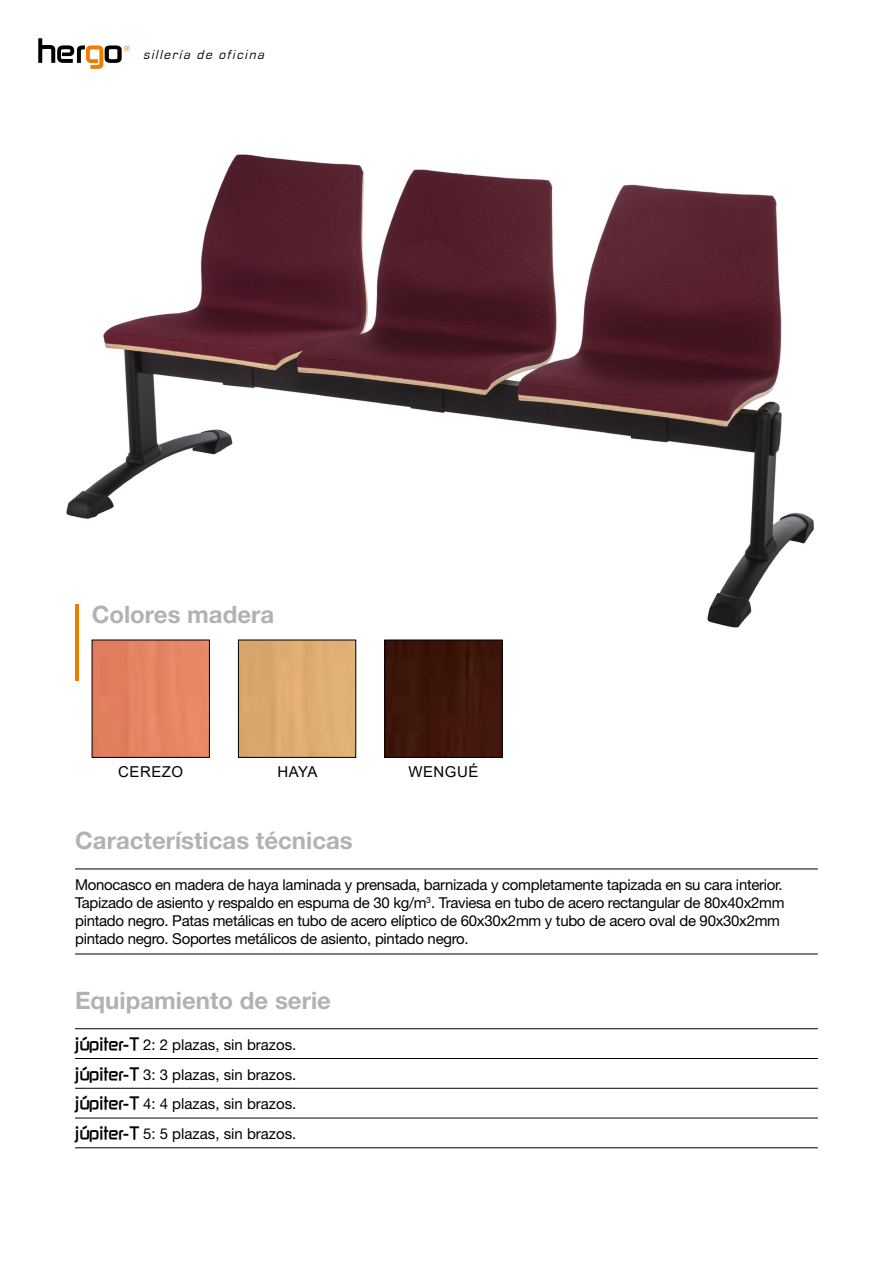
<style>
.page{position:relative;width:893px;height:1263px;background:#fff}
.page>*{position:absolute;margin:0;border:0;box-sizing:border-box;transform-origin:0 0}
.t1{font:700 24px "Helvetica Neue";color:#b3b2b2}
.t2{font:15px/18px "Helvetica Neue";letter-spacing:-.02em;color:#000}
.t3{font:15px "Helvetica Neue";color:#000}
.t4{font:15px "Arial";letter-spacing:.035em;color:#000}
.t5{font:italic 13.5px "Eurostile";color:#000}
.s1{font-family:"Zekton";font-weight:700}
</style>
<div class="page">
<svg style="left:38px;top:38px;width:92px;height:31px"></svg>
<img style="left:66px;top:154px;width:748px;height:545px">
<hr style="left:75px;top:1028px;width:743px;height:1px;background:#000">
<hr style="left:75px;top:1058px;width:743px;height:1px;background:#000">
<hr style="left:75px;top:1088px;width:743px;height:1px;background:#000">
<hr style="left:75px;top:1118px;width:743px;height:1px;background:#000">
<hr style="left:75px;top:1147px;width:743px;height:1px;background:#000">
<hr style="left:75px;top:868px;width:743px;height:1px;background:#000">
<hr style="left:75px;top:954px;width:743px;height:1px;background:#000">
<hr style="left:75px;top:604px;width:4px;height:77px;background:#ef7d00">
<img style="left:94px;top:642px;width:114px;height:114px">
<div style="left:92px;top:640px;width:118px;height:118px;border:1px solid #000"></div>
<img style="left:240px;top:642px;width:114px;height:114px">
<div style="left:238px;top:640px;width:118px;height:118px;border:1px solid #000"></div>
<div style="left:386px;top:642px;width:114px;height:114px;background:#3e160a"></div>
<div style="left:384px;top:640px;width:118px;height:118px;border:1px solid #000"></div>
<p class="t5" style="left:143px;top:47px;width:126px">sillería de oficina</p>
<p class="t1" style="left:92px;top:599px;width:184px">Colores madera</p>
<p class="t4" style="left:118px;top:761px;width:67px">CEREZO</p>
<p class="t4" style="left:277px;top:761px;width:42px">HAYA</p>
<p class="t4" style="left:408px;top:761px;width:72px">WENGUÉ</p>
<p class="t1" style="left:75px;top:826px;width:279px">Características técnicas</p>
<p class="t2" style="left:75px;top:876px;width:711px">Monocasco en madera de haya laminada y prensada, barnizada y completamente tapizada en su cara interior.<br>Tapizado de asiento y respaldo en espuma de 30 kg/m<sup>3</sup>. Traviesa en tubo de acero rectangular de 80x40x2mm pintado negro. Patas metálicas en tubo de acero elíptico de 60x30x2mm y tubo de acero oval de 90x30x2mm pintado negro. Soportes metálicos de asiento, pintado negro.</p>
<p class="t1" style="left:75px;top:986px;width:257px">Equipamiento de serie</p>
<p class="t3" style="left:75px;top:1036px;width:223px"><span class="s1">júpiter-T</span> 2: 2 plazas, sin brazos.</p>
<p class="t3" style="left:75px;top:1065px;width:223px"><span class="s1">júpiter-T</span> 3: 3 plazas, sin brazos.</p>
<p class="t3" style="left:75px;top:1095px;width:223px"><span class="s1">júpiter-T</span> 4: 4 plazas, sin brazos.</p>
<p class="t3" style="left:75px;top:1125px;width:223px"><span class="s1">júpiter-T</span> 5: 5 plazas, sin brazos.</p>
</div>
